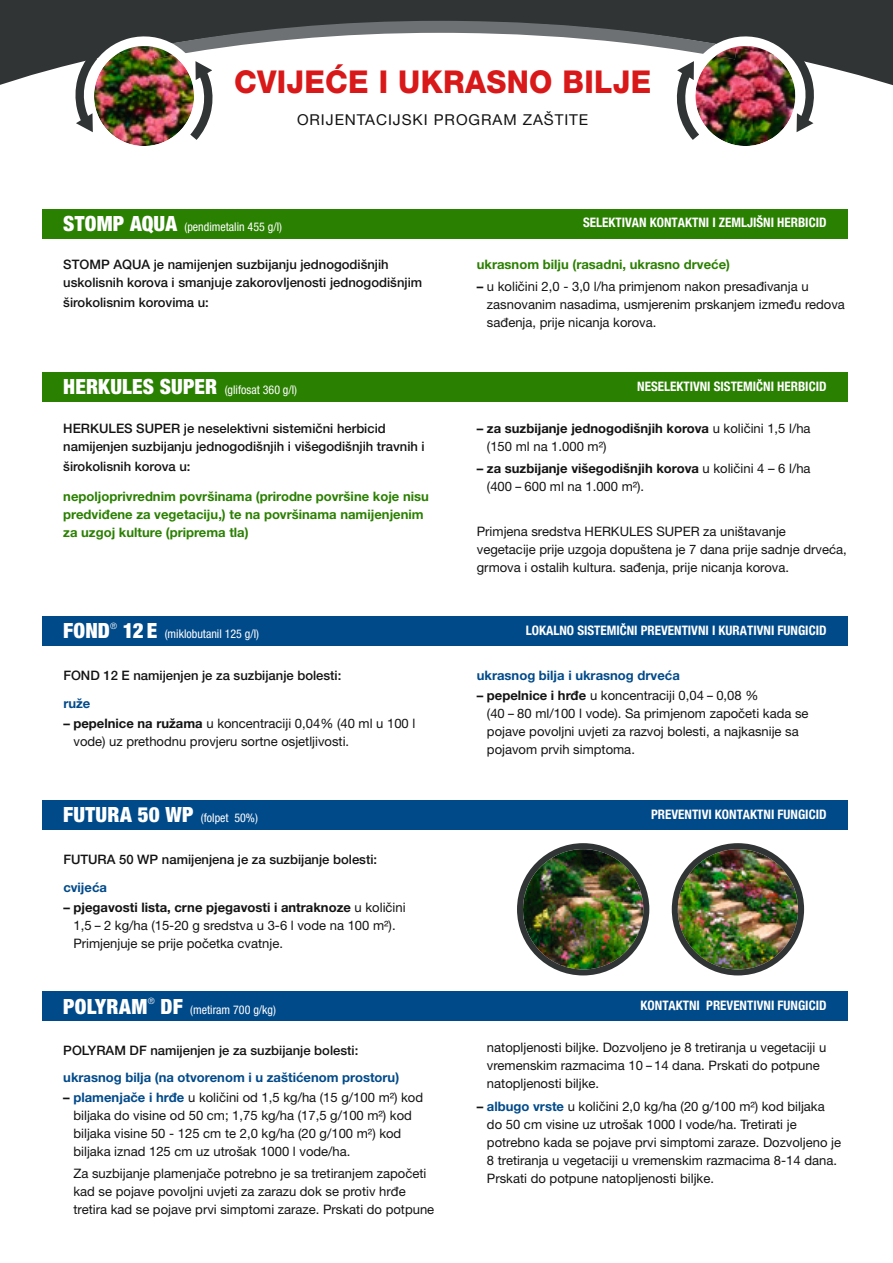
<style>
.page{position:relative;width:893px;height:1263px;background:#fff}
.page>*{position:absolute;margin:0;border:0;box-sizing:border-box;transform-origin:0 0}
.t1{font:800 31.5px "Helvetica Neue LT Pro";letter-spacing:.01em;color:#d91919;scale:.95 1}
.t2{font:900 condensed 21px "Helvetica Neue LT Pro";letter-spacing:.005em;color:#fff}
.t3{font:15px "Helvetica Neue LT Pro";letter-spacing:.06em;color:#141314}
.t4{font:13.05px/18px "Helvetica Neue LT Pro";color:#141314}
.t5{font:500 13.05px/18px "Helvetica Neue LT Pro";color:#141314}
.t6{font:700 condensed 13.05px "Helvetica Neue";color:#fff}
.t7{font:700 13.05px/18px "Helvetica Neue LT Pro";color:#2a8000}
.t8{font:700 13.05px "Helvetica Neue LT Pro";color:#004a8a}
.t9{font:700 13.05px/18px "Helvetica Neue LT Pro";color:#141314}
.t10{font:condensed 12px "Helvetica Neue LT Pro";color:#fff}
.t11{font:300 8.7px "Helvetica Neue LT Pro";color:#fff}
.s1{font-weight:900;font-size:21px}
.s2{font-weight:700}
.s3{font-weight:700;color:#004a8a}
.s4{font-weight:400}
</style>
<div class="page">
<div style="left:0;top:0;width:893px;height:86px;background:#313435"></div>
<img style="left:75px;top:21px;width:740px;height:125px">
<div style="left:42px;top:209px;width:806px;height:30px;background:#2a8000"></div>
<div style="left:42px;top:372px;width:806px;height:30px;background:#2a8000"></div>
<div style="left:42px;top:616px;width:806px;height:30px;background:#004a8a"></div>
<div style="left:42px;top:800px;width:806px;height:30px;background:#004a8a"></div>
<div style="left:42px;top:991px;width:806px;height:30px;background:#004a8a"></div>
<img style="left:672px;top:843px;width:132px;height:132px">
<img style="left:517px;top:843px;width:132px;height:132px">
<h1 class="t1" style="left:234px;top:63px;width:441px">CVIJEĆE I UKRASNO BILJE</h1>
<p class="t3" style="left:297px;top:110px;width:293px">ORIJENTACIJSKI PROGRAM ZAŠTITE</p>
<p class="t10" style="left:63px;top:220px;width:220px"><span class="s1">STOMP AQUA</span> (pendimetalin 455 g/l)</p>
<p class="t6" style="left:583px;top:215px;width:245px">SELEKTIVAN KONTAKTNI I ZEMLJIŠNI HERBICID</p>
<p class="t5" style="left:63px;top:255px;width:360px">STOMP AQUA je namijenjen suzbijanju jednogodišnjih uskolisnih korova i smanjuje zakorovljenosti jednogodišnjim</p>
<p class="t5" style="left:63px;top:293px;width:147px">širokolisnim korovima u:</p>
<p class="t10" style="left:63px;top:383px;width:235px"><span class="s1">HERKULES SUPER</span> (glifosat 360 g/l)</p>
<p class="t5" style="left:63px;top:419px;width:363px">HERKULES SUPER je neselektivni sistemični herbicid namijenjen suzbijanju jednogodišnjih i višegodišnjih travnih i</p>
<p class="t5" style="left:63px;top:457px;width:129px">širokolisnih korova u:</p>
<p class="t7" style="left:63px;top:487px;width:367px">nepoljoprivrednim površinama (prirodne površine koje nisu predviđene za vegetaciju,) te na površinama namijenjenim za uzgoj kulture (priprema tla)</p>
<h2 class="t2" style="left:63px;top:618px;width:48px">FOND</h2>
<p class="t11" style="left:110px;top:620px;width:8px">®</p>
<p class="t10" style="left:123px;top:627px;width:138px"><span class="s1">12 E</span> (miklobutanil 125 g/l)</p>
<p class="t5" style="left:63px;top:666px;width:280px">FOND 12 E namijenjen je za suzbijanje bolesti:</p>
<p class="t8" style="left:63px;top:695px;width:29px">ruže</p>
<p class="t4" style="left:73px;top:714px;width:343px;text-indent:-10px"><span class="s2">– pepelnice na ružama</span> u koncentraciji 0,04% (40 ml u 100 l vode) uz prethodnu provjeru sortne osjetljivosti.</p>
<p class="t10" style="left:63px;top:811px;width:196px"><span class="s1">FUTURA 50 WP</span> (folpet 50%)</p>
<p class="t5" style="left:63px;top:850px;width:315px">FUTURA 50 WP namijenjena je za suzbijanje bolesti:</p>
<p class="t8" style="left:63px;top:879px;width:45px">cvijeća</p>
<p class="t4" style="left:73px;top:898px;width:334px;text-indent:-10px"><span class="s2">– pjegavosti lista, crne pjegavosti i antraknoze</span> u količini<br>1,5 – 2 kg/ha (15-20 g sredstva u 3-6 l vode na 100 m²).<br>Primjenjuje se prije početka cvatnje.</p>
<h2 class="t2" style="left:63px;top:994px;width:85px">POLYRAM</h2>
<p class="t11" style="left:148px;top:996px;width:8px">®</p>
<p class="t10" style="left:161px;top:1002px;width:117px"><span class="s1">DF</span> (metiram 700 g/kg)</p>
<p class="t5" style="left:63px;top:1041px;width:296px">POLYRAM DF namijenjen je za suzbijanje bolesti:</p>
<p class="t8" style="left:63px;top:1069px;width:337px">ukrasnog bilja (na otvorenom i u zaštićenom prostoru)</p>
<p class="t4" style="left:73px;top:1088px;width:351px;text-indent:-10px"><span class="s2">–</span> <span class="s3">plamenjače i hrđe</span> u količini od 1,5 kg/ha (15 g/100 m²) kod biljaka do visine od 50 cm; 1,75 kg/ha (17,5 g/100 m²) kod biljaka visine 50 - 125 cm te 2,0 kg/ha (20 g/100 m²) kod biljaka iznad 125 cm uz utrošak 1000 l vode/ha.</p>
<p class="t4" style="left:73px;top:1164px;width:362px">Za suzbijanje plamenjače potrebno je sa tretiranjem započeti kad se pojave povoljni uvjeti za zarazu dok se protiv hrđe tretira kad se pojave prvi simptomi zaraze. Prskati do potpune</p>
<p class="t7" style="left:477px;top:255px;width:255px">ukrasnom bilju (rasadni, ukrasno drveće)</p>
<p class="t4" style="left:487px;top:277px;width:359px;text-indent:-10px"><span class="s2">–</span> u količini 2,0 - 3,0 l/ha primjenom nakon presađivanja u zasnovanim nasadima, usmjerenim prskanjem između redova sađenja, prije nicanja korova.</p>
<p class="t6" style="left:637px;top:378px;width:191px">NESELEKTIVNI SISTEMIČNI HERBICID</p>
<p class="t9" style="left:487px;top:419px;width:325px;text-indent:-10px">– za suzbijanje jednogodišnjih korova <span class="s4">u količini 1,5 l/ha (150 ml na 1.000 m²)</span></p>
<p class="t4" style="left:487px;top:459px;width:325px;text-indent:-10px"><span class="s2">– za suzbijanje višegodišnjih korova</span> u količini 4 – 6 l/ha (400 – 600 ml na 1.000 m²).</p>
<p class="t4" style="left:477px;top:522px;width:371px">Primjena sredstva HERKULES SUPER za uništavanje vegetacije prije uzgoja dopuštena je 7 dana prije sadnje drveća, grmova i ostalih kultura. sađenja, prije nicanja korova.</p>
<p class="t6" style="left:526px;top:622px;width:302px">LOKALNO SISTEMIČNI PREVENTIVNI I KURATIVNI FUNGICID</p>
<p class="t8" style="left:477px;top:667px;width:204px">ukrasnog bilja i ukrasnog drveća</p>
<p class="t4" style="left:487px;top:686px;width:323px;text-indent:-10px"><span class="s2">– pepelnice i hrđe</span> u koncentraciji 0,04 – 0,08 %<br>(40 – 80 ml/100 l vode). Sa primjenom započeti kada se pojave povoljni uvjeti za razvoj bolesti, a najkasnije sa pojavom prvih simptoma.</p>
<p class="t6" style="left:651px;top:806px;width:177px">PREVENTIVI KONTAKTNI FUNGICID</p>
<p class="t6" style="left:641px;top:997px;width:187px">KONTAKTNI PREVENTIVNI FUNGICID</p>
<p class="t4" style="left:487px;top:1038px;width:341px">natopljenosti biljke. Dozvoljeno je 8 tretiranja u vegetaciji u vremenskim razmacima 10 – 14 dana. Prskati do potpune natopljenosti biljke.</p>
<p class="t4" style="left:487px;top:1096px;width:356px;text-indent:-10px"><span class="s2">–</span> <span class="s3">albugo vrste</span> u količini 2,0 kg/ha (20 g/100 m²) kod biljaka do 50 cm visine uz utrošak 1000 l vode/ha. Tretirati je potrebno kada se pojave prvi simptomi zaraze. Dozvoljeno je 8 tretiranja u vegetaciji u vremenskim razmacima 8-14 dana.<br>Prskati do potpune natopljenosti biljke.</p>
</div>
